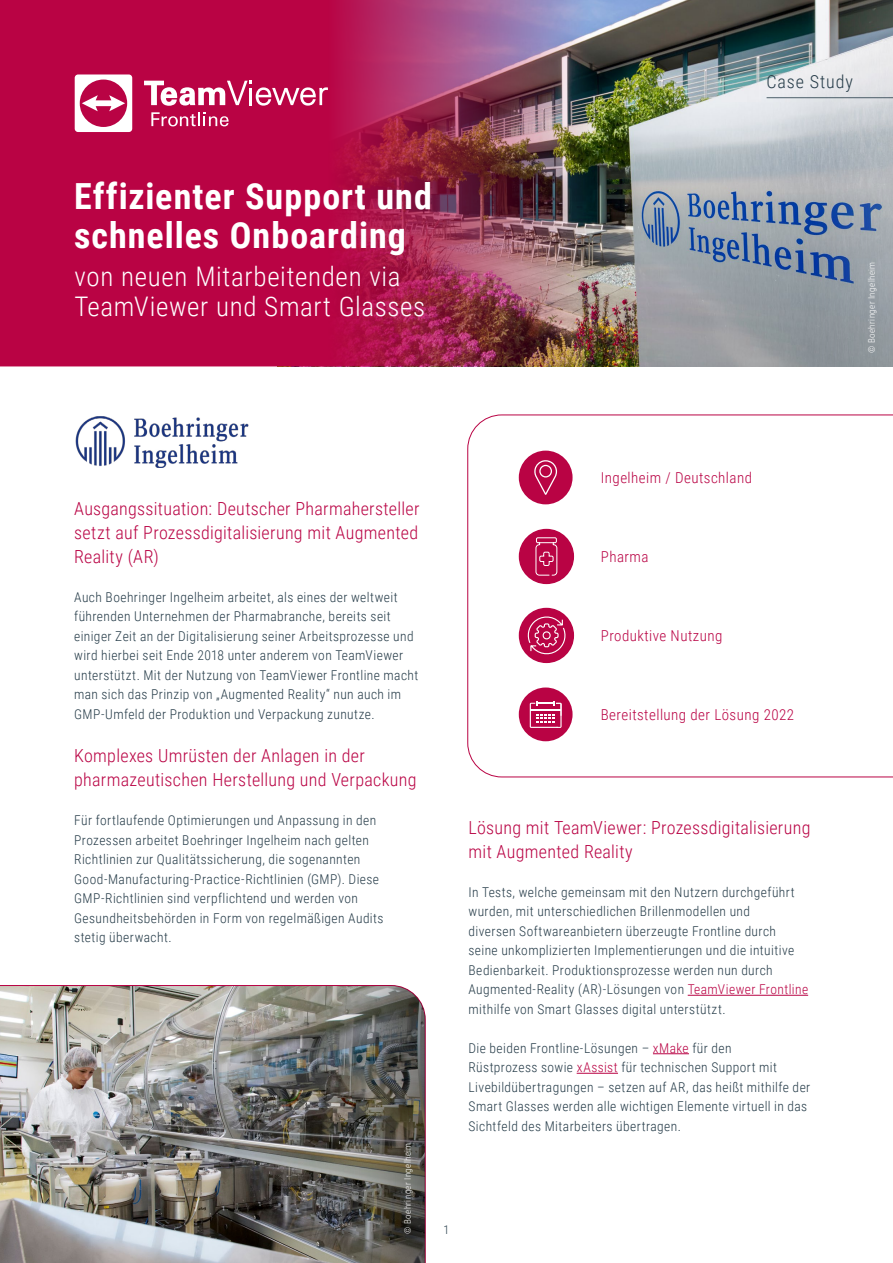
<style>
.page{position:relative;width:893px;height:1263px;background:#fff}
.page>*{position:absolute;margin:0;border:0;box-sizing:border-box;transform-origin:0 0}
.t1{font:700 36px/39px "Roboto Condensed";letter-spacing:.03em;color:#fff}
.t2{font:300 27px/30px "Roboto Condensed";letter-spacing:.025em;color:#fff}
.t3{font:300 18px/24px "Roboto Condensed";letter-spacing:.015em;color:#b90344}
.t4{font:300 18px "Roboto Condensed";letter-spacing:.05em;color:#253b48}
.t5{font:300 15px "Roboto Condensed";letter-spacing:.03em;color:#b90344}
.t6{font:300 13.5px/19.5px "Roboto Condensed";letter-spacing:.03em;color:#253b48}
.t7{font:300 12px "Roboto Condensed";color:#253b48}
.t8{font:300 9px "Roboto Condensed";letter-spacing:.045em;color:#fff}
.s1{color:#b90344}
</style>
<div class="page">
<img style="left:0;top:985px;width:426px;height:278px">
<img style="left:245px;top:985px;width:180px;height:278px">
<img style="left:760px;top:0;width:133px;height:366px">
<img style="left:0;top:0;width:760px;height:367px">
<svg style="left:767px;top:97px;width:126px;height:1px"></svg>
<hr style="left:688px;top:995px;width:120px;height:1px;background:#b90344">
<hr style="left:653px;top:1053px;width:36px;height:1px;background:#b90344">
<hr style="left:577px;top:1073px;width:41px;height:1px;background:#b90344">
<svg style="left:75px;top:74px;width:57px;height:58px"></svg>
<svg style="left:151px;top:112px;width:78px;height:14px"></svg>
<svg style="left:144px;top:81px;width:184px;height:25px"></svg>
<svg style="left:467px;top:415px;width:426px;height:362px"></svg>
<div style="left:519px;top:608px;width:54px;height:54px;background:#b90344;border-radius:50%"></div>
<div style="left:519px;top:608px;width:55px;height:55px;border:2px solid #b90344;border-radius:50%"></div>
<svg style="left:527px;top:614px;width:39px;height:43px"></svg>
<div style="left:519px;top:530px;width:54px;height:53px;background:#b90344;border-radius:50%"></div>
<div style="left:519px;top:529px;width:55px;height:55px;border:2px solid #b90344;border-radius:50%"></div>
<div style="left:519px;top:451px;width:54px;height:53px;background:#b90344;border-radius:50%"></div>
<svg style="left:534px;top:460px;width:23px;height:35px"></svg>
<div style="left:519px;top:687px;width:54px;height:54px;background:#b90344;border-radius:50%"></div>
<svg style="left:530px;top:701px;width:32px;height:27px"></svg>
<img style="left:75px;top:416px;width:174px;height:52px">
<svg style="left:535px;top:537px;width:23px;height:39px"></svg>
<h1 class="t1" style="left:74px;top:176px;width:359px">Effizienter Support und schnelles Onboarding</h1>
<h2 class="t2" style="left:75px;top:260px;width:352px">von neuen Mitarbeitenden via<br>TeamViewer und Smart Glasses</h2>
<h3 class="t4" style="left:766px;top:69px;width:88px">Case Study</h3>
<p class="t8" style="left:865px;top:353px;width:92px;rotate:-90deg">© Boehringer Ingelheim</p>
<h3 class="t3" style="left:74px;top:496px;width:347px;text-align:justify">Ausgangssituation: Deutscher Pharmahersteller setzt auf Prozessdigitalisierung mit Augmented Reality (AR)</h3>
<p class="t6" style="left:74px;top:587px;width:346px">Auch Boehringer Ingelheim arbeitet, als eines der weltweit führenden Unternehmen der Pharmabranche, bereits seit einiger Zeit an der Digitalisierung seiner Arbeitsprozesse und wird hierbei seit Ende 2018 unter anderem von TeamViewer unterstützt. Mit der Nutzung von TeamViewer Frontline macht man sich das Prinzip von „Augmented Reality“ nun auch im GMP-Umfeld der Produktion und Verpackung zunutze.</p>
<h3 class="t3" style="left:74px;top:743px;width:344px">Komplexes Umrüsten der Anlagen in der pharmazeutischen Herstellung und Verpackung</h3>
<p class="t6" style="left:74px;top:810px;width:311px">Für fortlaufende Optimierungen und Anpassung in den Prozessen arbeitet Boehringer Ingelheim nach gelten Richtlinien zur Qualitätssicherung, die sogenannten Good-Manufacturing-Practice-Richtlinien (GMP). Diese GMP-Richtlinien sind verpflichtend und werden von Gesundheitsbehörden in Form von regelmäßigen Audits stetig überwacht.</p>
<p class="t8" style="left:401px;top:1234px;width:92px;rotate:-90deg">© Boehringer Ingelheim</p>
<p class="t5" style="left:601px;top:467px;width:153px">Ingelheim / Deutschland</p>
<p class="t5" style="left:601px;top:546px;width:49px">Pharma</p>
<p class="t5" style="left:601px;top:625px;width:123px">Produktive Nutzung</p>
<p class="t5" style="left:601px;top:704px;width:195px">Bereitstellung der Lösung 2022</p>
<h3 class="t3" style="left:468px;top:815px;width:343px">Lösung mit TeamViewer: Prozessdigitalisierung mit Augmented Reality</h3>
<p class="t6" style="left:468px;top:882px;width:341px">In Tests, welche gemeinsam mit den Nutzern durchgeführt wurden, mit unterschiedlichen Brillenmodellen und<br>diversen Softwareanbietern überzeugte Frontline durch seine unkomplizierten Implementierungen und die intuitive Bedienbarkeit. Produktionsprozesse werden nun durch Augmented-Reality (AR)-Lösungen von <span class="s1">TeamViewer Frontline </span>mithilfe von Smart Glasses digital unterstützt.</p>
<p class="t6" style="left:468px;top:1038px;width:343px">Die beiden Frontline-Lösungen – <span class="s1">xMake</span> für den<br>Rüstprozess sowie <span class="s1">xAssist</span> für technischen Support mit Livebildübertragungen – setzen auf AR, das heißt mithilfe der Smart Glasses werden alle wichtigen Elemente virtuell in das Sichtfeld des Mitarbeiters übertragen.</p>
<p class="t7" style="left:444px;top:1221px;width:7px">1</p>
</div>
